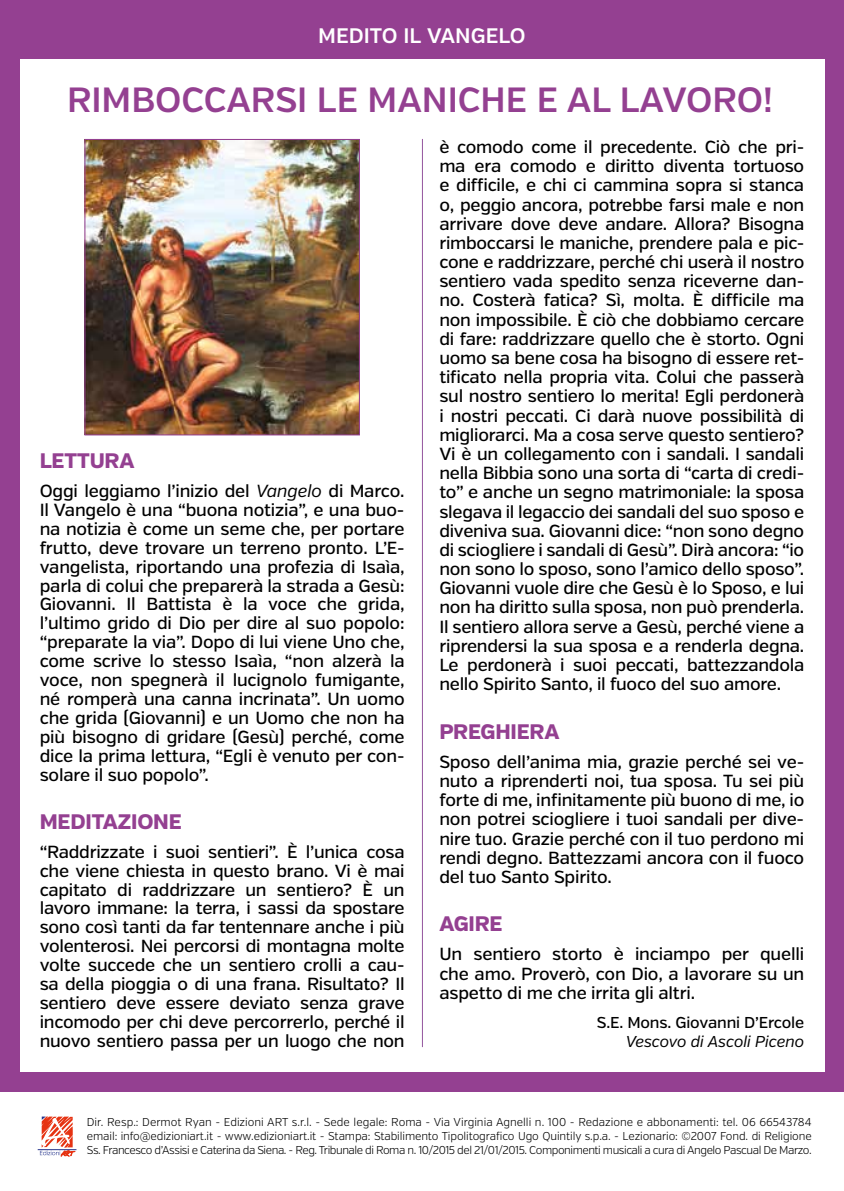
<style>
.page{position:relative;width:844px;height:1191px;background:#fff}
.page>*{position:absolute;margin:0;border:0;box-sizing:border-box;transform-origin:0 0}
.t1{font:600 35px "Verb";color:#944091}
.t2{font:800 21px "Verb";letter-spacing:-.01em;color:#944091}
.t3{font:600 21px "Verb";color:#fff}
.t4{font:500 17.5px/19.2px "Verb";letter-spacing:-.015em;color:#000;text-align:justify}
.t5{font:500 15.75px "Verb";letter-spacing:-.01em;color:#000}
.t6{font:italic 15.75px "Verb";letter-spacing:-.01em;color:#000}
.t7{font:300 11.38px/14px "Verb";letter-spacing:-.04em;color:#000;text-align:justify}
.s1{font-weight:400;font-style:italic}
</style>
<div class="page">
<div style="left:0;top:0;width:843px;height:1091px;background:#944091"></div>
<div style="left:20px;top:60px;width:803px;height:1011px;background:#fff"></div>
<img style="left:86px;top:141px;width:272px;height:292px">
<div style="left:84px;top:139px;width:276px;height:296px;border:1px solid #944091"></div>
<hr style="left:422px;top:139px;width:1px;height:908px;background:#93569e">
<hr style="left:38px;top:1149px;width:38px;height:1px;background:#26358c">
<svg style="left:40px;top:1116px;width:36px;height:40px"></svg>
<p class="t3" style="left:318px;top:23px;width:209px">MEDITO IL VANGELO</p>
<h1 class="t1" style="left:67px;top:79px;width:707px">RIMBOCCARSI LE MANICHE E AL LAVORO!</h1>
<p class="t2" style="left:40px;top:448px;width:96px">LETTURA</p>
<p class="t4" style="left:40px;top:481px;width:366px">Oggi leggiamo l’inizio del <span class="s1">Vangelo</span> di Marco.<br>Il Vangelo è una “buona notizia”, e una buo&shy;na notizia è come un seme che, per portare frutto, deve trovare un terreno pronto. L’E&shy;vangelista, riportando una profezia di Isaìa, parla di colui che preparerà la strada a Gesù:<br>Giovanni. Il Battista è la voce che grida, l’ultimo grido di Dio per dire al suo popolo: “preparate la via”. Dopo di lui viene Uno che, come scrive lo stesso Isaìa, “non alzerà la voce, non spegnerà il lucignolo fumigante, né romperà una canna incrinata”. Un uomo che grida (Giovanni) e un Uomo che non ha più bisogno di gridare (Gesù) perché, come dice la prima lettura, “Egli è venuto per con&shy;solare il suo popolo”.</p>
<p class="t2" style="left:40px;top:808px;width:144px">MEDITAZIONE</p>
<p class="t4" style="left:40px;top:842px;width:366px">“Raddrizzate i suoi sentieri”. È l’unica cosa che viene chiesta in questo brano. Vi è mai capitato di raddrizzare un sentiero? È un lavoro immane: la terra, i sassi da spostare sono così tanti da far tentennare anche i più volenterosi. Nei percorsi di montagna molte volte succede che un sentiero crolli a cau&shy;sa della pioggia o di una frana. Risultato? Il sentiero deve essere deviato senza grave incomodo per chi deve percorrerlo, perché il nuovo sentiero passa per un luogo che non</p>
<p class="t4" style="left:439px;top:137px;width:366px">è comodo come il precedente. Ciò che pri&shy;ma era comodo e diritto diventa tortuoso e difficile, e chi ci cammina sopra si stanca o, peggio ancora, potrebbe farsi male e non arrivare dove deve andare. Allora? Bisogna rimboccarsi le maniche, prendere pala e pic&shy;cone e raddrizzare, perché chi userà il nostro sentiero vada spedito senza riceverne dan&shy;no. Costerà fatica? Sì, molta. È difficile ma non impossibile. È ciò che dobbiamo cercare di fare: raddrizzare quello che è storto. Ogni uomo sa bene cosa ha bisogno di essere ret&shy;tificato nella propria vita. Colui che passerà sul nostro sentiero lo merita! Egli perdonerà i nostri peccati. Ci darà nuove possibilità di migliorarci. Ma a cosa serve questo sentiero?<br>Vi è un collegamento con i sandali. I sandali nella Bibbia sono una sorta di “carta di credi&shy;to” e anche un segno matrimoniale: la sposa slegava il legaccio dei sandali del suo sposo e diveniva sua. Giovanni dice: “non sono degno di sciogliere i sandali di Gesù”. Dirà ancora: “io non sono lo sposo, sono l’amico dello sposo”.<br>Giovanni vuole dire che Gesù è lo Sposo, e lui non ha diritto sulla sposa, non può prenderla.<br>Il sentiero allora serve a Gesù, perché viene a riprendersi la sua sposa e a renderla degna.<br>Le perdonerà i suoi peccati, battezzandola nello Spirito Santo, il fuoco del suo amore.</p>
<p class="t2" style="left:439px;top:718px;width:121px">PREGHIERA</p>
<p class="t4" style="left:439px;top:752px;width:366px">Sposo dell’anima mia, grazie perché sei ve&shy;nuto a riprenderti noi, tua sposa. Tu sei più forte di me, infinitamente più buono di me, io non potrei sciogliere i tuoi sandali per dive&shy;nire tuo. Grazie perché con il tuo perdono mi rendi degno. Battezzami ancora con il fuoco del tuo Santo Spirito.</p>
<p class="t2" style="left:439px;top:911px;width:65px">AGIRE</p>
<p class="t4" style="left:439px;top:945px;width:366px">Un sentiero storto è inciampo per quelli che amo. Proverò, con Dio, a lavorare su un aspetto di me che irrita gli altri.</p>
<p class="t5" style="left:596px;top:1013px;width:209px">S.E. Mons. Giovanni D’Ercole</p>
<p class="t6" style="left:625px;top:1032px;width:180px">Vescovo di Ascoli Piceno</p>
<p class="t7" style="left:87px;top:1114px;width:726px">Dir. Resp.: Dermot Ryan - Edizioni ART s.r.l. - Sede legale: Roma - Via Virginia Agnelli n. 100 - Redazione e abbonamenti: tel. 06 66543784 email: info@edizioniart.it - www.edizioniart.it - Stampa: Stabilimento Tipolitografico Ugo Quintily s.p.a. - Lezionario: ©2007 Fond. di Religione Ss. Francesco d’Assisi e Caterina da Siena. - Reg. Tribunale di Roma n. 10/2015 del 21/01/2015. Componimenti musicali a cura di Angelo Pascual De Marzo.</p>
</div>
